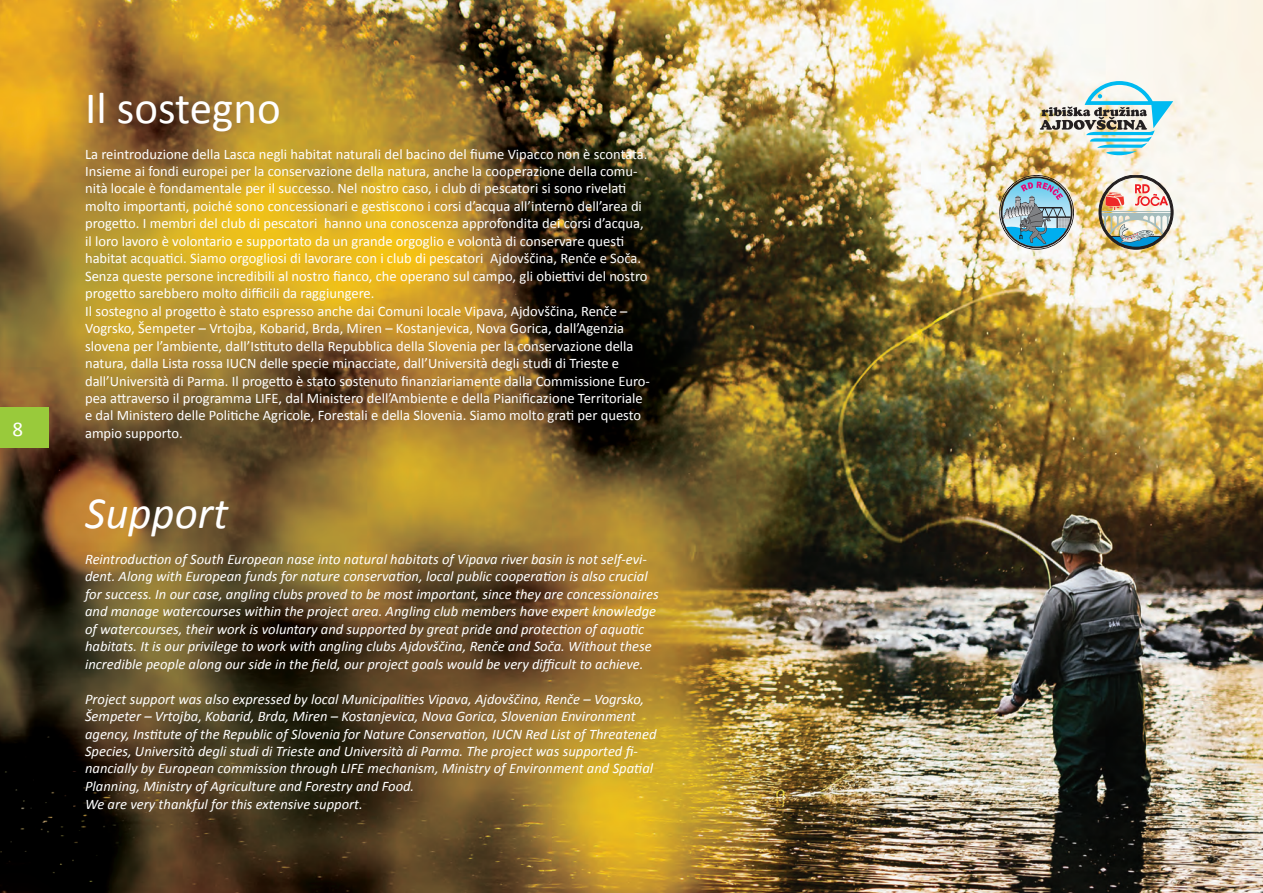
<style>
.page{position:relative;width:1263px;height:893px;background:#fff}
.page>*{position:absolute;margin:0;border:0;box-sizing:border-box;transform-origin:0 0}
.t1{font:45px "Calibri";color:#fff}
.t2{font:italic 45px "Calibri";color:#fff}
.t3{font:21px "Calibri";color:#fff}
.t4{font:14.55px/17.5px "Calibri";color:#fff}
.t5{font:italic 14.55px/17.4px "Calibri";color:#fff}
</style>
<div class="page">
<img style="left:0;top:0;width:1263px;height:893px">
<img style="left:1040px;top:81px;width:133px;height:74px">
<img style="left:999px;top:175px;width:75px;height:75px">
<img style="left:1099px;top:175px;width:74px;height:74px">
<div style="left:0;top:407px;width:49px;height:41px;background:#99ca3b"></div>
<h2 class="t3" style="left:12px;top:415px;width:12px">8</h2>
<h1 class="t1" style="left:85px;top:80px;width:197px">Il sostegno</h1>
<p class="t4" style="left:85px;top:145px;width:566px">La reintroduzione della Lasca negli habitat naturali del bacino del fiume Vipacco non è scontata.<br>Insieme ai fondi europei per la conservazione della natura, anche la cooperazione della comu&shy;nità locale è fondamentale per il successo. Nel nostro caso, i club di pescatori si sono rivelati molto importanti, poiché sono concessionari e gestiscono i corsi d’acqua all’interno dell’area di progetto. I membri del club di pescatori hanno una conoscenza approfondita dei corsi d’acqua, il loro lavoro è volontario e supportato da un grande orgoglio e volontà di conservare questi habitat acquatici. Siamo orgogliosi di lavorare con i club di pescatori Ajdovščina, Renče e Soča.<br>Senza queste persone incredibili al nostro fianco, che operano sul campo, gli obiettivi del nostro progetto sarebbero molto difficili da raggiungere.<br>Il sostegno al progetto è stato espresso anche dai Comuni locale Vipava, Ajdovščina, Renče – Vogrsko, Šempeter – Vrtojba, Kobarid, Brda, Miren – Kostanjevica, Nova Gorica, dall’Agenzia slovena per l’ambiente, dall’Istituto della Repubblica della Slovenia per la conservazione della natura, dalla Lista rossa IUCN delle specie minacciate, dall’Università degli studi di Trieste e dall’Università di Parma. Il progetto è stato sostenuto finanziariamente dalla Commissione Euro&shy;pea attraverso il programma LIFE, dal Ministero dell’Ambiente e della Pianificazione Territoriale e dal Ministero delle Politiche Agricole, Forestali e della Slovenia. Siamo molto grati per questo ampio supporto.</p>
<h1 class="t2" style="left:85px;top:483px;width:145px">Support</h1>
<p class="t5" style="left:85px;top:550px;width:575px">Reintroduction of South European nase into natural habitats of Vipava river basin is not self-evi&shy;dent. Along with European funds for nature conservation, local public cooperation is also crucial for success. In our case, angling clubs proved to be most important, since they are concessionaires and manage watercourses within the project area. Angling club members have expert knowledge of watercourses, their work is voluntary and supported by great pride and protection of aquatic habitats. It is our privilege to work with angling clubs Ajdovščina, Renče and Soča. Without these incredible people along our side in the field, our project goals would be very difficult to achieve.</p>
<p class="t5" style="left:85px;top:689px;width:573px">Project support was also expressed by local Municipalities Vipava, Ajdovščina, Renče – Vogrsko, Šempeter – Vrtojba, Kobarid, Brda, Miren – Kostanjevica, Nova Gorica, Slovenian Environment agency, Institute of the Republic of Slovenia for Nature Conservation, IUCN Red List of Threatened Species, Università degli studi di Trieste and Università di Parma. The project was supported fi&shy;nancially by European commission through LIFE mechanism, Ministry of Environment and Spatial Planning, Ministry of Agriculture and Forestry and Food.<br>We are very thankful for this extensive support.</p>
</div>
